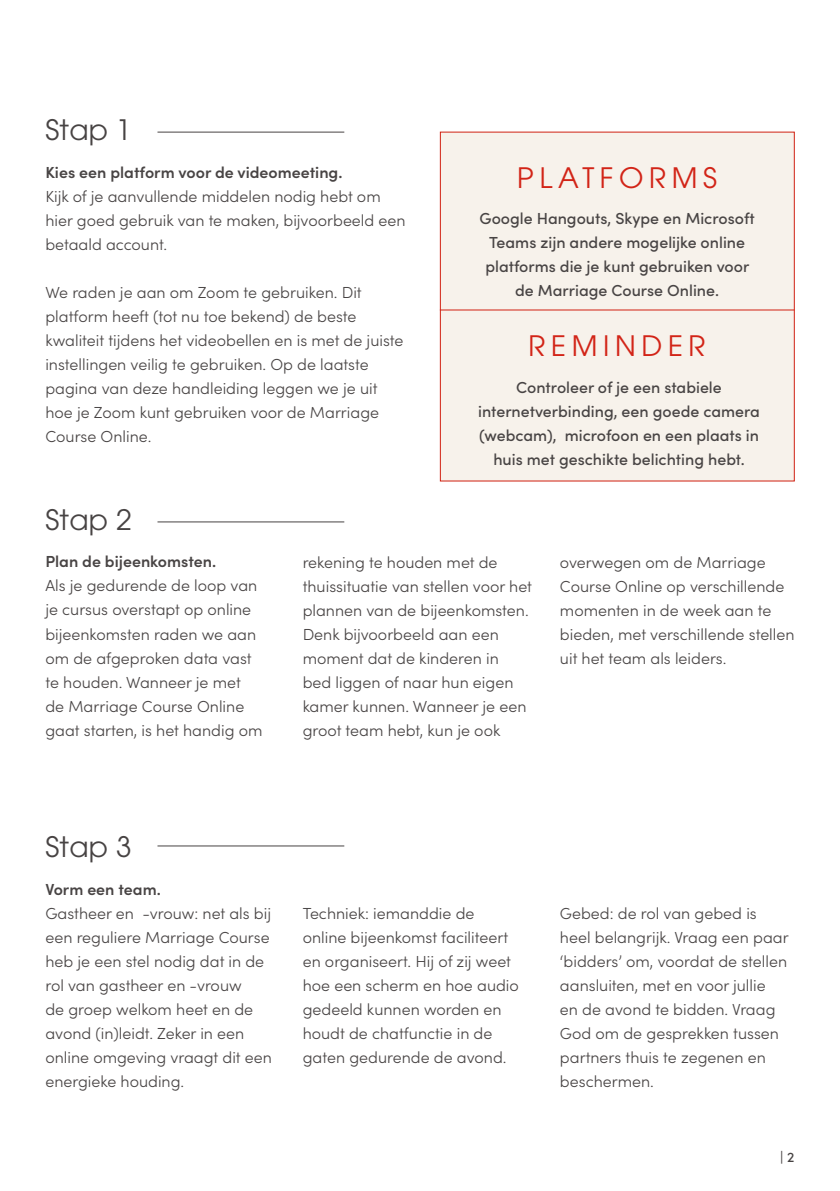
<style>
.page{position:relative;width:840px;height:1191px;background:#fff}
.page>*{position:absolute;margin:0;border:0;box-sizing:border-box;transform-origin:0 0}
.t1{font:28px "ITC Avant Garde Pro";letter-spacing:.2em;color:#d22417}
.t2{font:28px "ITC Avant Garde Pro";letter-spacing:.01em;color:#474343}
.t3{font:300 16px/24px "Sofia Pro";color:#484444}
.t4{font:500 16px/24px "Sofia Pro";color:#484444;text-align:center}
.t5{font:600 16px "Sofia Pro";color:#484444}
.t6{font:500 14px "Sofia Pro";color:#474343}
</style>
<div class="page">
<div style="left:439px;top:132px;width:355px;height:349px;background:#f7f2eb"></div>
<hr style="left:157px;top:132px;width:187px;height:1px;background:#474343">
<hr style="left:439px;top:309px;width:355px;height:1px;background:#d12112">
<hr style="left:157px;top:521px;width:187px;height:1px;background:#474343">
<hr style="left:157px;top:845px;width:187px;height:1px;background:#474343">
<h1 class="t2" style="left:45px;top:113px;width:88px">Stap 1</h1>
<p class="t5" style="left:45px;top:160px;width:298px">Kies een platform voor de videomeeting.</p>
<p class="t3" style="left:45px;top:183px;width:361px">Kijk of je aanvullende middelen nodig hebt om hier goed gebruik van te maken, bijvoorbeeld een betaald account.</p>
<p class="t3" style="left:45px;top:279px;width:359px">We raden je aan om Zoom te gebruiken. Dit platform heeft (tot nu toe bekend) de beste kwaliteit tijdens het videobellen en is met de juiste instellingen veilig te gebruiken. Op de laatste pagina van deze handleiding leggen we je uit hoe je Zoom kunt gebruiken voor de Marriage Course Online.</p>
<h1 class="t1" style="left:517px;top:160px;width:201px">PLATFORMS</h1>
<p class="t4" style="left:479px;top:205px;width:276px">Google Hangouts, Skype en Microsoft Teams zijn andere mogelijke online platforms die je kunt gebruiken voor de Marriage Course Online.</p>
<h1 class="t1" style="left:528px;top:328px;width:178px">REMINDER</h1>
<p class="t4" style="left:478px;top:374px;width:283px">Controleer of je een stabiele internetverbinding, een goede camera (webcam), microfoon en een plaats in huis met geschikte belichting hebt.</p>
<h1 class="t2" style="left:45px;top:502px;width:88px">Stap 2</h1>
<p class="t5" style="left:45px;top:550px;width:172px">Plan de bijeenkomsten.</p>
<p class="t3" style="left:45px;top:573px;width:218px">Als je gedurende de loop van je cursus overstapt op online bijeenkomsten raden we aan om de afgeproken data vast te houden. Wanneer je met de Marriage Course Online gaat starten, is het handig om</p>
<p class="t3" style="left:302px;top:549px;width:231px">rekening te houden met de thuissituatie van stellen voor het plannen van de bijeenkomsten.<br>Denk bijvoorbeeld aan een moment dat de kinderen in<br>bed liggen of naar hun eigen kamer kunnen. Wanneer je een groot team hebt, kun je ook</p>
<p class="t3" style="left:559px;top:549px;width:236px">overwegen om de Marriage<br>Course Online op verschillende momenten in de week aan te bieden, met verschillende stellen uit het team als leiders.</p>
<h1 class="t2" style="left:45px;top:829px;width:88px">Stap 3</h1>
<p class="t5" style="left:45px;top:877px;width:117px">Vorm een team.</p>
<p class="t3" style="left:45px;top:900px;width:228px">Gastheer en -vrouw: net als bij een reguliere Marriage Course heb je een stel nodig dat in de rol van gastheer en -vrouw<br>de groep welkom heet en de avond (in)leidt. Zeker in een online omgeving vraagt dit een energieke houding.</p>
<p class="t3" style="left:302px;top:900px;width:217px">Techniek: iemanddie de online bijeenkomst faciliteert en organiseert. Hij of zij weet hoe een scherm en hoe audio gedeeld kunnen worden en houdt de chatfunctie in de gaten gedurende de avond.</p>
<p class="t3" style="left:559px;top:900px;width:230px">Gebed: de rol van gebed is heel belangrijk. Vraag een paar ‘bidders’ om, voordat de stellen aansluiten, met en voor jullie<br>en de avond te bidden. Vraag<br>God om de gesprekken tussen partners thuis te zegenen en beschermen.</p>
<p class="t6" style="left:779px;top:1146px;width:16px">| 2</p>
</div>
